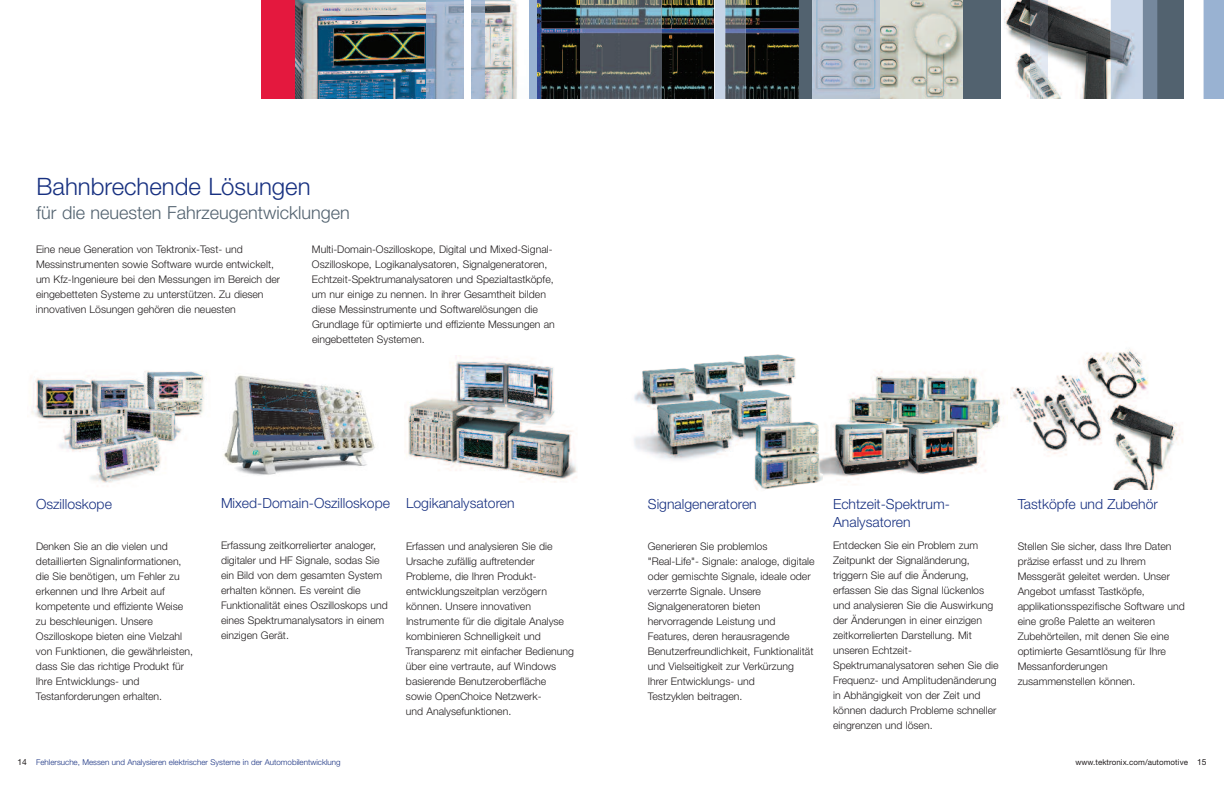
<style>
.page{position:relative;width:1224px;height:792px;background:#fff}
.page>*{position:absolute;margin:0;border:0;box-sizing:border-box;transform-origin:0 0}
.t1{font:24px "Helvetica Neue Light TT";color:#183181}
.t2{font:18px "Helvetica Neue Light TT";color:#52626f}
.t3{font:14px/18px "Helvetica Neue Light TT";color:#183181}
.t4{font:10.5px/15px "Helvetica Neue Light TT";color:#231f20}
.t5{font:8px "Helvetica Neue Light TT";color:#183181}
.t6{font:8px "Helvetica Neue";letter-spacing:.005em;color:#231f20}
.s1{font-family:"Helvetica Neue";font-size:8.5px;color:#231f20}
.s2{font-size:8.5px}
</style>
<div class="page">
<img style="left:1010px;top:349px;width:173px;height:141px">
<img style="left:31px;top:370px;width:176px;height:113px">
<img style="left:223px;top:375px;width:152px;height:100px">
<img style="left:406px;top:358px;width:171px;height:124px">
<img style="left:294px;top:0;width:505px;height:99px">
<img style="left:1004px;top:0;width:107px;height:99px">
<img style="left:880px;top:0;width:83px;height:99px">
<div style="left:1204px;top:0;width:20px;height:99px;background:#99b2d2"></div>
<div style="left:261px;top:0;width:33px;height:99px;background:#e4183e"></div>
<div style="left:529px;top:0;width:8px;height:99px;background:#99b2d2"></div>
<img style="left:1030px;top:0;width:17px;height:99px">
<div style="left:799px;top:0;width:14px;height:99px;background:#52626f"></div>
<div style="left:1143px;top:0;width:41px;height:99px;background:#52626f"></div>
<div style="left:963px;top:0;width:38px;height:99px;background:#52626f"></div>
<img style="left:813px;top:0;width:67px;height:99px">
<svg style="left:1111px;top:0;width:46px;height:99px;background:#a3b1c3"></svg>
<img style="left:581px;top:0;width:80px;height:99px">
<img style="left:426px;top:0;width:58px;height:99px">
<img style="left:725px;top:0;width:21px;height:99px">
<svg style="left:715px;top:0;width:10px;height:99px"></svg>
<div style="left:464px;top:0;width:6px;height:99px;background:#fff"></div>
<img style="left:823px;top:370px;width:181px;height:112px">
<img style="left:634px;top:362px;width:189px;height:128px">
<h1 class="t1" style="left:37px;top:172px;width:276px">Bahnbrechende Lösungen</h1>
<h2 class="t2" style="left:37px;top:201px;width:315px">für die neuesten Fahrzeugentwicklungen</h2>
<p class="t4" style="left:36px;top:241px;width:246px">Eine neue Generation von Tektronix-Test- und Messinstrumenten sowie Software wurde entwickelt, um Kfz-Ingenieure bei den Messungen im Bereich der eingebetteten Systeme zu unterstützen. Zu diesen innovativen Lösungen gehören die neuesten</p>
<p class="t4" style="left:312px;top:241px;width:244px">Multi-Domain-Oszilloskope, Digital und Mixed-Signal-Oszilloskope, Logikanalysatoren, Signalgeneratoren, Echtzeit-Spektrumanalysatoren und Spezialtastköpfe, um nur einige zu nennen. In ihrer Gesamtheit bilden diese Messinstrumente und Softwarelösungen die Grundlage für optimierte und effiziente Messungen an eingebetteten Systemen.</p>
<h3 class="t3" style="left:36px;top:494px;width:77px">Oszilloskope</h3>
<p class="t4" style="left:36px;top:539px;width:159px">Denken Sie an die vielen und detaillierten Signalinformationen, die Sie benötigen, um Fehler zu erkennen und Ihre Arbeit auf kompetente und effiziente Weise zu beschleunigen. Unsere<br>Oszilloskope bieten eine Vielzahl von Funktionen, die gewährleisten, dass Sie das richtige Produkt für<br>Ihre Entwicklungs- und<br>Testanforderungen erhalten.</p>
<h3 class="t3" style="left:221px;top:494px;width:171px">Mixed-Domain-Oszilloskope</h3>
<p class="t4" style="left:221px;top:538px;width:168px">Erfassung zeitkorrelierter analoger, digitaler und HF Signale, sodas Sie ein Bild von dem gesamten System erhalten können. Es vereint die Funktionalität eines Oszilloskops und eines Spektrumanalysators in einem einzigen Gerät.</p>
<h3 class="t3" style="left:406px;top:494px;width:110px">Logikanalysatoren</h3>
<p class="t4" style="left:406px;top:538px;width:169px">Erfassen und analysieren Sie die<br>Ursache zufällig auftretender<br>Probleme, die Ihren Produkt&shy;entwicklungszeitplan verzögern können. Unsere innovativen<br>Instrumente für die digitale Analyse kombinieren Schnelligkeit und<br>Transparenz mit einfacher Bedienung über eine vertraute, auf Windows basierende Benutzeroberfläche sowie OpenChoice Netzwerk-<br>und Analysefunktionen.</p>
<h3 class="t3" style="left:648px;top:494px;width:110px">Signalgeneratoren</h3>
<p class="t4" style="left:648px;top:539px;width:168px">Generieren Sie problemlos "Real-Life"- Signale: analoge, digitale oder gemischte Signale, ideale oder verzerrte Signale. Unsere<br>Signalgeneratoren bieten hervorragende Leistung und<br>Features, deren herausragende<br>Benutzerfreundlichkeit, Funktionalität und Vielseitigkeit zur Verkürzung<br>Ihrer Entwicklungs- und<br>Testzyklen beitragen.</p>
<h3 class="t3" style="left:833px;top:494px;width:118px">Echtzeit-Spektrum-<br>Analysatoren</h3>
<p class="t4" style="left:833px;top:538px;width:167px">Entdecken Sie ein Problem zum<br>Zeitpunkt der Signaländerung, triggern Sie auf die Änderung, erfassen Sie das Signal lückenlos und analysieren Sie die Auswirkung der Änderungen in einer einzigen zeitkorrelierten Darstellung. Mit unseren Echtzeit-<br>Spektrumanalysatoren sehen Sie die<br>Frequenz- und Amplitudenänderung in Abhängigkeit von der Zeit und können dadurch Probleme schneller eingrenzen und lösen.</p>
<h3 class="t3" style="left:1018px;top:494px;width:142px">Tastköpfe und Zubehör</h3>
<p class="t4" style="left:1018px;top:539px;width:169px">Stellen Sie sicher, dass Ihre Daten präzise erfasst und zu Ihrem<br>Messgerät geleitet werden. Unser<br>Angebot umfasst Tastköpfe, applikationsspezifische Software und eine große Palette an weiteren<br>Zubehörteilen, mit denen Sie eine optimierte Gesamtlösung für Ihre<br>Messanforderungen zusammenstellen können.</p>
<p class="t5" style="left:18px;top:758px;width:325px"><span class="s1">14</span> Fehlersuche, Messen und Analysieren elektrischer Systeme in der Automobilentwicklung</p>
<p class="t6" style="left:1075px;top:757px;width:133px">www.tektronix.com/automotive <span class="s2">15</span></p>
</div>
